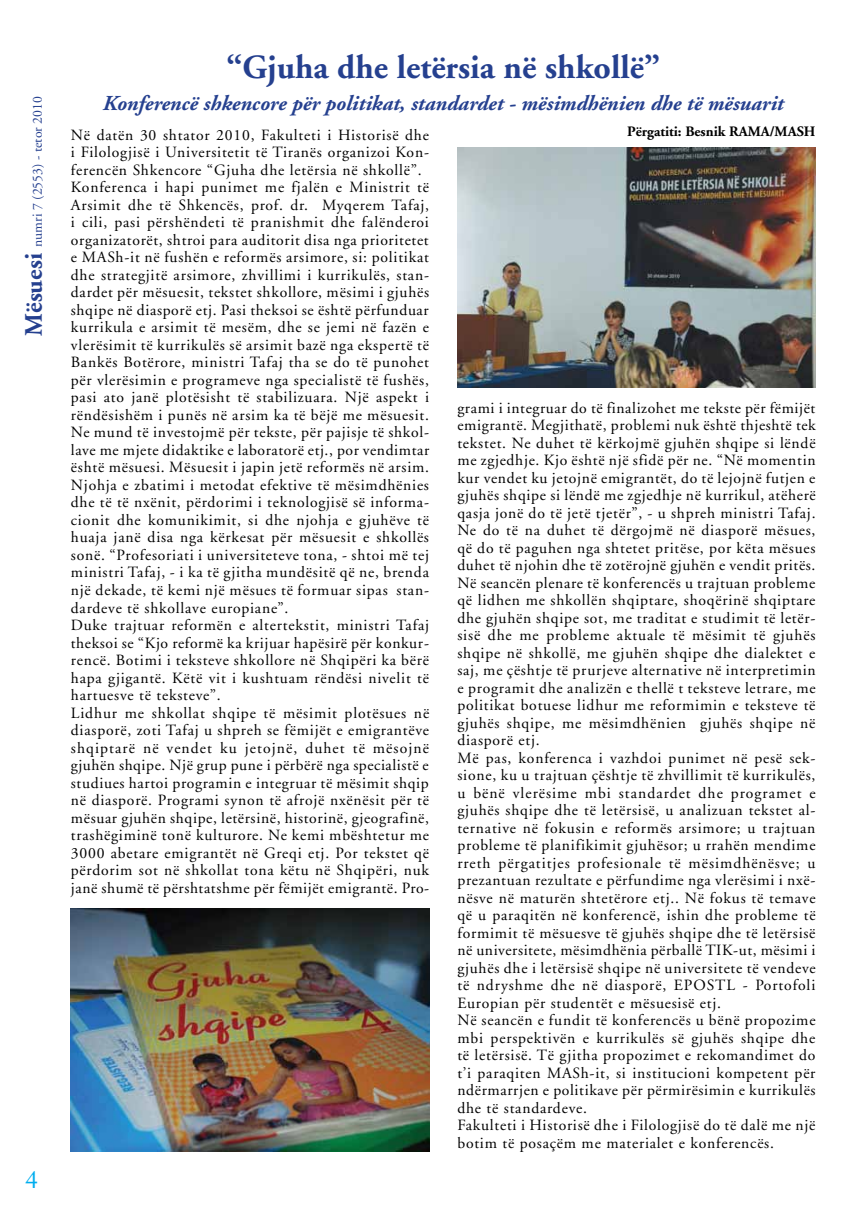
<style>
.page{position:relative;width:851px;height:1205px;background:#fff}
.page>*{position:absolute;margin:0;border:0;box-sizing:border-box;transform-origin:0 0}
.t1{font:700 33.75px "Adobe Garamond";color:#25408f}
.t2{font:25px "Adobe Caslon Pro";color:#00aeef}
.t3{font:italic 700 21.25px "Adobe Garamond";color:#25408f}
.t4{font:15.62px/17.5px "Adobe Garamond";letter-spacing:.05em;color:#000}
.t5{font:700 14.38px "Adobe Garamond";color:#000}
.t6{font:13.75px "Adobe Garamond";color:#25408f}
.s1{font-weight:700;font-size:25px}
</style>
<div class="page">
<img style="left:71px;top:909px;width:358px;height:242px">
<img style="left:457px;top:148px;width:358px;height:239px">
<p class="t6" style="left:30px;top:336px;width:241px;rotate:-90deg"><span class="s1">Mësuesi</span> numri 7 (2553) - tetor 2010</p>
<h2 class="t2" style="left:25px;top:1165px;width:14px">4</h2>
<h1 class="t1" style="left:226px;top:49px;width:435px">“Gjuha dhe letërsia në shkollë”</h1>
<h3 class="t3" style="left:103px;top:92px;width:682px">Konferencë shkencore për politikat, standardet - mësimdhënien dhe të mësuarit</h3>
<p class="t4" style="left:71px;top:127px;width:360px">Në datën 30 shtator 2010, Fakulteti i Historisë dhe i Filologjisë i Universitetit të Tiranës organizoi Kon&shy;ferencën Shkencore “Gjuha dhe letërsia në shkollë”.<br>Konferenca i hapi punimet me fjalën e Ministrit të Arsimit dhe të Shkencës, prof. dr. Myqerem Tafaj, i cili, pasi përshëndeti të pranishmit dhe falënderoi organizatorët, shtroi para auditorit disa nga prioritetet e MASh-it në fushën e reformës arsimore, si: politikat dhe strategjitë arsimore, zhvillimi i kurrikulës, stan&shy;dardet për mësuesit, tekstet shkollore, mësimi i gjuhës shqipe në diasporë etj. Pasi theksoi se është përfunduar kurrikula e arsimit të mesëm, dhe se jemi në fazën e vlerësimit të kurrikulës së arsimit bazë nga ekspertë të Bankës Botërore, ministri Tafaj tha se do të punohet për vlerësimin e programeve nga specialistë të fushës, pasi ato janë plotësisht të stabilizuara. Një aspekt i rëndësishëm i punës në arsim ka të bëjë me mësuesit.<br>Ne mund të investojmë për tekste, për pajisje të shkol&shy;lave me mjete didaktike e laboratorë etj., por vendimtar është mësuesi. Mësuesit i japin jetë reformës në arsim.<br>Njohja e zbatimi i metodat efektive të mësimdhënies dhe të të nxënit, përdorimi i teknologjisë së informa&shy;cionit dhe komunikimit, si dhe njohja e gjuhëve të huaja janë disa nga kërkesat për mësuesit e shkollës sonë. “Profesoriati i universiteteve tona, - shtoi më tej ministri Tafaj, - i ka të gjitha mundësitë që ne, brenda një dekade, të kemi një mësues të formuar sipas stan&shy;dardeve të shkollave europiane”.<br>Duke trajtuar reformën e altertekstit, ministri Tafaj theksoi se “Kjo reformë ka krijuar hapësirë për konkur&shy;rencë. Botimi i teksteve shkollore në Shqipëri ka bërë hapa gjigantë. Këtë vit i kushtuam rëndësi nivelit të hartuesve të teksteve”.<br>Lidhur me shkollat shqipe të mësimit plotësues në diasporë, zoti Tafaj u shpreh se fëmijët e emigrantëve shqiptarë në vendet ku jetojnë, duhet të mësojnë gjuhën shqipe. Një grup pune i përbërë nga specialistë e studiues hartoi programin e integruar të mësimit shqip në diasporë. Programi synon të afrojë nxënësit për të mësuar gjuhën shqipe, letërsinë, historinë, gjeografinë, trashëgiminë tonë kulturore. Ne kemi mbështetur me 3000 abetare emigrantët në Greqi etj. Por tekstet që përdorim sot në shkollat tona këtu në Shqipëri, nuk janë shumë të përshtatshme për fëmijët emigrantë. Pro-</p>
<p class="t5" style="left:627px;top:124px;width:190px">Përgatiti: Besnik RAMA/MASH</p>
<p class="t4" style="left:457px;top:399px;width:360px">grami i integruar do të finalizohet me tekste për fëmijët emigrantë. Megjithatë, problemi nuk është thjeshtë tek tekstet. Ne duhet të kërkojmë gjuhën shqipe si lëndë me zgjedhje. Kjo është një sfidë për ne. “Në momentin kur vendet ku jetojnë emigrantët, do të lejojnë futjen e gjuhës shqipe si lëndë me zgjedhje në kurrikul, atëherë qasja jonë do të jetë tjetër”, - u shpreh ministri Tafaj.<br>Ne do të na duhet të dërgojmë në diasporë mësues, që do të paguhen nga shtetet pritëse, por këta mësues duhet të njohin dhe të zotërojnë gjuhën e vendit pritës.<br>Në seancën plenare të konferencës u trajtuan probleme që lidhen me shkollën shqiptare, shoqërinë shqiptare dhe gjuhën shqipe sot, me traditat e studimit të letër&shy;sisë dhe me probleme aktuale të mësimit të gjuhës shqipe në shkollë, me gjuhën shqipe dhe dialektet e saj, me çështje të prurjeve alternative në interpretimin e programit dhe analizën e thellë t teksteve letrare, me politikat botuese lidhur me reformimin e teksteve të gjuhës shqipe, me mësimdhënien gjuhës shqipe në diasporë etj.<br>Më pas, konferenca i vazhdoi punimet në pesë sek&shy;sione, ku u trajtuan çështje të zhvillimit të kurrikulës, u bënë vlerësime mbi standardet dhe programet e gjuhës shqipe dhe të letërsisë, u analizuan tekstet al&shy;ternative në fokusin e reformës arsimore; u trajtuan probleme të planifikimit gjuhësor; u rrahën mendime rreth përgatitjes profesionale të mësimdhënësve; u prezantuan rezultate e përfundime nga vlerësimi i nxë&shy;nësve në maturën shtetërore etj.. Në fokus të temave që u paraqitën në konferencë, ishin dhe probleme të formimit të mësuesve të gjuhës shqipe dhe të letërsisë në universitete, mësimdhënia përballë TIK-ut, mësimi i gjuhës dhe i letërsisë shqipe në universitete të vendeve të ndryshme dhe në diasporë, EPOSTL - Portofoli Europian për studentët e mësuesisë etj.<br>Në seancën e fundit të konferencës u bënë propozime mbi perspektivën e kurrikulës së gjuhës shqipe dhe të letërsisë. Të gjitha propozimet e rekomandimet do t’i paraqiten MASh-it, si institucioni kompetent për ndërmarrjen e politikave për përmirësimin e kurrikulës dhe të standardeve.<br>Fakulteti i Historisë dhe i Filologjisë do të dalë me një botim të posaçëm me materialet e konferencës.</p>
</div>
